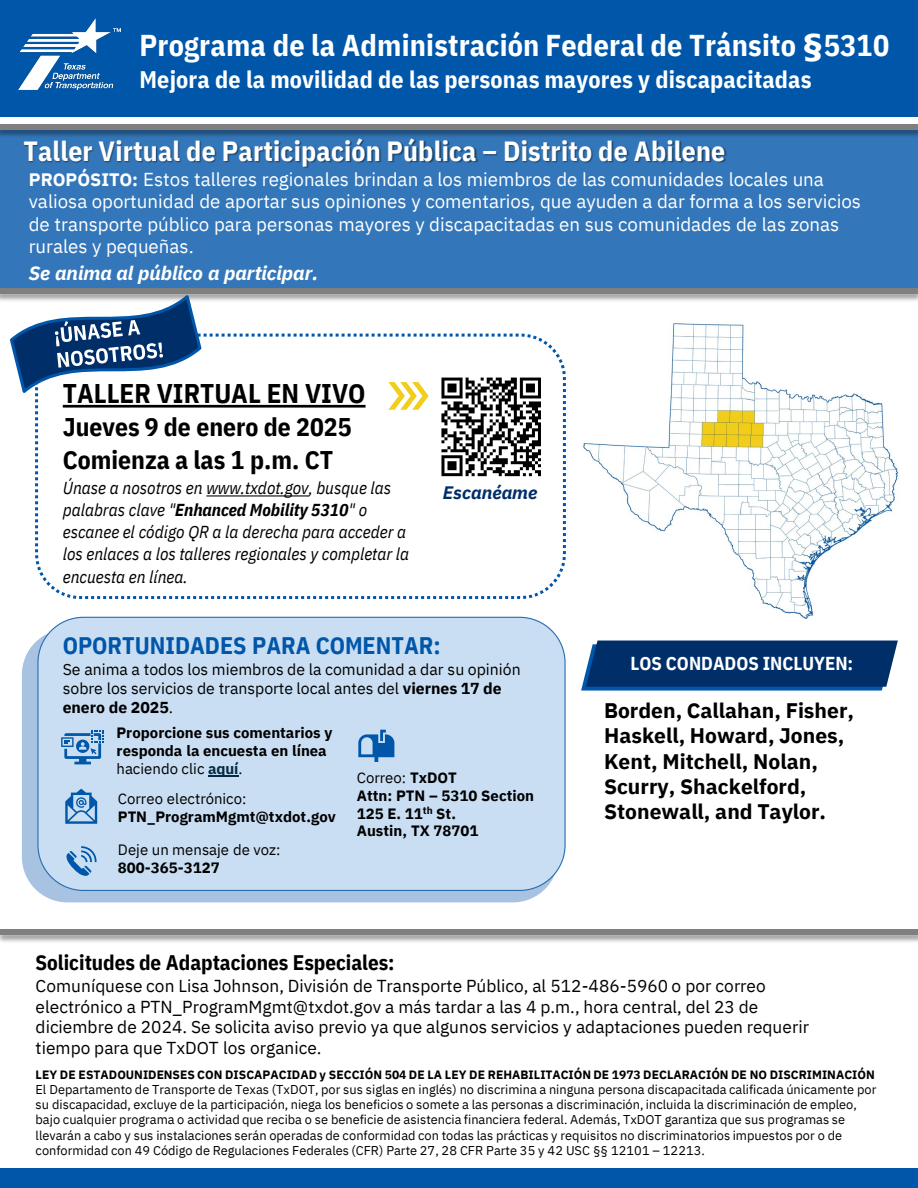
<style>
.page{position:relative;width:918px;height:1188px;background:#fff}
.page>*{position:absolute;margin:0;border:0;box-sizing:border-box;transform-origin:0 0}
.t1{font:700 30px "IBM Plex Sans Cond";letter-spacing:.005em;color:#fff}
.t2{font:700 27.75px "IBM Plex Sans Cond";letter-spacing:.005em;color:#fff}
.t3{font:700 27px "IBM Plex Sans Cond";color:#000}
.t4{font:700 25.5px "IBM Plex Sans Cond";color:#000}
.t5{font:700 24px "IBM Plex Sans Cond";letter-spacing:.01em;color:#fff}
.t6{font:700 24px "IBM Plex Sans Cond";color:#0056a9}
.t7{font:700 21px/25.2px "IBM Plex Sans";color:#000}
.t8{font:700 21px "IBM Plex Sans Cond";letter-spacing:-.005em;color:#000}
.t9{font:italic 700 19.5px "IBM Plex Sans";color:#fff}
.t10{font:18.75px/22.5px "IBM Plex Sans";color:#fff}
.t11{font:700 18.75px "IBM Plex Sans Cond";color:#fff}
.t12{font:italic 700 18px "IBM Plex Sans";color:#002e69}
.t13{font:17.25px/20.7px "IBM Plex Sans";color:#000}
.t14{font:italic 17.25px/22.2px "IBM Plex Sans Cond";color:#000}
.t15{font:15.9px/18.8px "IBM Plex Sans";color:#000}
.t16{font:700 15px/18px "IBM Plex Sans";color:#000}
.t17{font:15px/17.9px "IBM Plex Sans";color:#000}
.t18{font:12.75px/15.3px "IBM Plex Sans";color:#000}
.t19{font:700 12px "IBM Plex Sans";letter-spacing:.005em;color:#000}
.s1{font-family:"Verdana"}
.s2{font-weight:700;font-size:18px}
.s3{font-weight:700}
.s4{font-weight:400}
.s5{color:#042a45}
</style>
<div class="page">
<img style="left:559px;top:323px;width:340px;height:318px">
<div style="left:0;top:128px;width:918px;height:161px;background:#3377ba"></div>
<div style="left:0;top:0;width:918px;height:117px;background:#0056a9"></div>
<div style="left:0;top:1169px;width:918px;height:19px;background:#0056a9"></div>
<img style="left:18px;top:18px;width:102px;height:72px">
<img style="left:0;top:129px;width:918px;height:8px">
<div style="left:0;top:124px;width:918px;height:5px;background:#7f7f7f"></div>
<div style="left:0;top:288px;width:918px;height:5px;background:#7f7f7f"></div>
<svg style="left:581px;top:641px;width:317px;height:50px;background:#0c3b75"></svg>
<div style="left:1px;top:930px;width:917px;height:5px;background:#7f7f7f"></div>
<img style="left:6px;top:129px;width:459px;height:39px">
<img style="left:465px;top:129px;width:21px;height:34px">
<img style="left:486px;top:129px;width:259px;height:34px">
<div style="left:22px;top:629px;width:536px;height:273px;background:#a8c2e1;border-radius:46px"></div>
<div style="left:37px;top:617px;width:529px;height:274px;background:#c9def3;border:1px solid #286daf;border-radius:46px"></div>
<svg style="left:63px;top:405px;width:303px;height:3px"></svg>
<svg style="left:206px;top:495px;width:103px;height:1px"></svg>
<div style="left:35px;top:334px;width:531px;height:265px;border:3px dashed #0056a9;border-radius:44px"></div>
<svg style="left:7px;top:293px;width:196px;height:104px"></svg>
<svg style="left:388px;top:382px;width:41px;height:28px"></svg>
<svg style="left:358px;top:730px;width:36px;height:32px"></svg>
<svg style="left:65px;top:789px;width:32px;height:35px"></svg>
<svg style="left:61px;top:730px;width:42px;height:34px"></svg>
<hr style="left:208px;top:775px;width:31px;height:2px;background:#042a45">
<svg style="left:66px;top:846px;width:31px;height:30px"></svg>
<img style="left:441px;top:377px;width:100px;height:100px">
<p class="t1" style="left:140px;top:22px;width:751px">Programa de la Administración Federal de Tránsito <span class="s1">§</span>5310</p>
<p class="t5" style="left:140px;top:60px;width:674px">Mejora de la movilidad de las personas mayores y discapacitadas</p>
<p class="t2" style="left:23px;top:129px;width:703px">Taller Virtual de Participación Pública – Distrito de Abilene</p>
<p class="t10" style="left:29px;top:166px;width:834px"><span class="s2">PROPÓSITO:</span> Estos talleres regionales brindan a los miembros de las comunidades locales una valiosa oportunidad de aportar sus opiniones y comentarios, que ayuden a dar forma a los servicios de transporte público para personas mayores y discapacitadas en sus comunidades de las zonas rurales y pequeñas.</p>
<p class="t9" style="left:29px;top:258px;width:291px">Se anima al público a participar.</p>
<p class="t3" style="left:63px;top:372px;width:304px">TALLER VIRTUAL EN VIVO</p>
<p class="t4" style="left:63px;top:407px;width:290px">Jueves 9 de enero de 2025</p>
<p class="t4" style="left:63px;top:440px;width:272px">Comienza a las 1 p.m. CT</p>
<p class="t14" style="left:63px;top:475px;width:348px">Únase a nosotros en www.txdot.gov, busque las palabras clave "<span class="s3">Enhanced Mobility 5310</span>" o escanee el código QR a la derecha para acceder a los enlaces a los talleres regionales y completar la encuesta en línea.</p>
<p class="t12" style="left:443px;top:479px;width:96px">Escanéame</p>
<p class="t6" style="left:63px;top:627px;width:379px">OPORTUNIDADES PARA COMENTAR:</p>
<p class="t15" style="left:63px;top:659px;width:459px">Se anima a todos los miembros de la comunidad a dar su opinión sobre los servicios de transporte local antes del <span class="s3">viernes 17 de enero de 2025</span>.</p>
<p class="t16" style="left:117px;top:723px;width:218px">Proporcione sus comentarios y responda la encuesta en línea <span class="s4">haciendo clic</span> <span class="s5">aquí</span><span class="s4">.</span></p>
<p class="t16" style="left:118px;top:788px;width:219px"><span class="s4">Correo electrónico:<br></span>PTN_ProgramMgmt@txdot.gov</p>
<p class="t17" style="left:118px;top:840px;width:164px">Deje un mensaje de voz:<br><span class="s3">800-365-3127</span></p>
<p class="t17" style="left:357px;top:767px;width:101px">Correo: <span class="s3">TxDOT</span></p>
<p class="t16" style="left:357px;top:785px;width:179px">Attn: PTN – 5310 Section<br>125 E. 11<sup>th</sup> St.</p>
<p class="t16" style="left:357px;top:821px;width:123px">Austin, TX 78701</p>
<p class="t11" style="left:631px;top:649px;width:224px">LOS CONDADOS INCLUYEN:</p>
<p class="t7" style="left:604px;top:696px;width:252px">Borden, Callahan, Fisher,<br>Haskell, Howard, Jones,<br>Kent, Mitchell, Nolan,<br>Scurry, Shackelford,<br>Stonewall, and Taylor.</p>
<p class="t8" style="left:36px;top:946px;width:361px">Solicitudes de Adaptaciones Especiales:</p>
<p class="t13" style="left:36px;top:974px;width:775px">Comuníquese con Lisa Johnson, División de Transporte Público, al 512-486-5960 o por correo electrónico a PTN_ProgramMgmt@txdot.gov a más tardar a las 4 p.m., hora central, del 23 de diciembre de 2024. Se solicita aviso previo ya que algunos servicios y adaptaciones pueden requerir tiempo para que TxDOT los organice.</p>
<p class="t19" style="left:36px;top:1065px;width:841px">LEY DE ESTADOUNIDENSES CON DISCAPACIDAD y SECCIÓN 504 DE LA LEY DE REHABILITACIÓN DE 1973 DECLARACIÓN DE NO DISCRIMINACIÓN</p>
<p class="t18" style="left:36px;top:1081px;width:842px">El Departamento de Transporte de Texas (TxDOT, por sus siglas en inglés) no discrimina a ninguna persona discapacitada calificada únicamente por su discapacidad, excluye de la participación, niega los beneficios o somete a las personas a discriminación, incluida la discriminación de empleo, bajo cualquier programa o actividad que reciba o se beneficie de asistencia financiera federal. Además, TxDOT garantiza que sus programas se llevarán a cabo y sus instalaciones serán operadas de conformidad con todas las prácticas y requisitos no discriminatorios impuestos por o de conformidad con 49 Código de Regulaciones Federales (CFR) Parte 27, 28 CFR Parte 35 y 42 USC §§ 12101 – 12213.</p>
</div>
